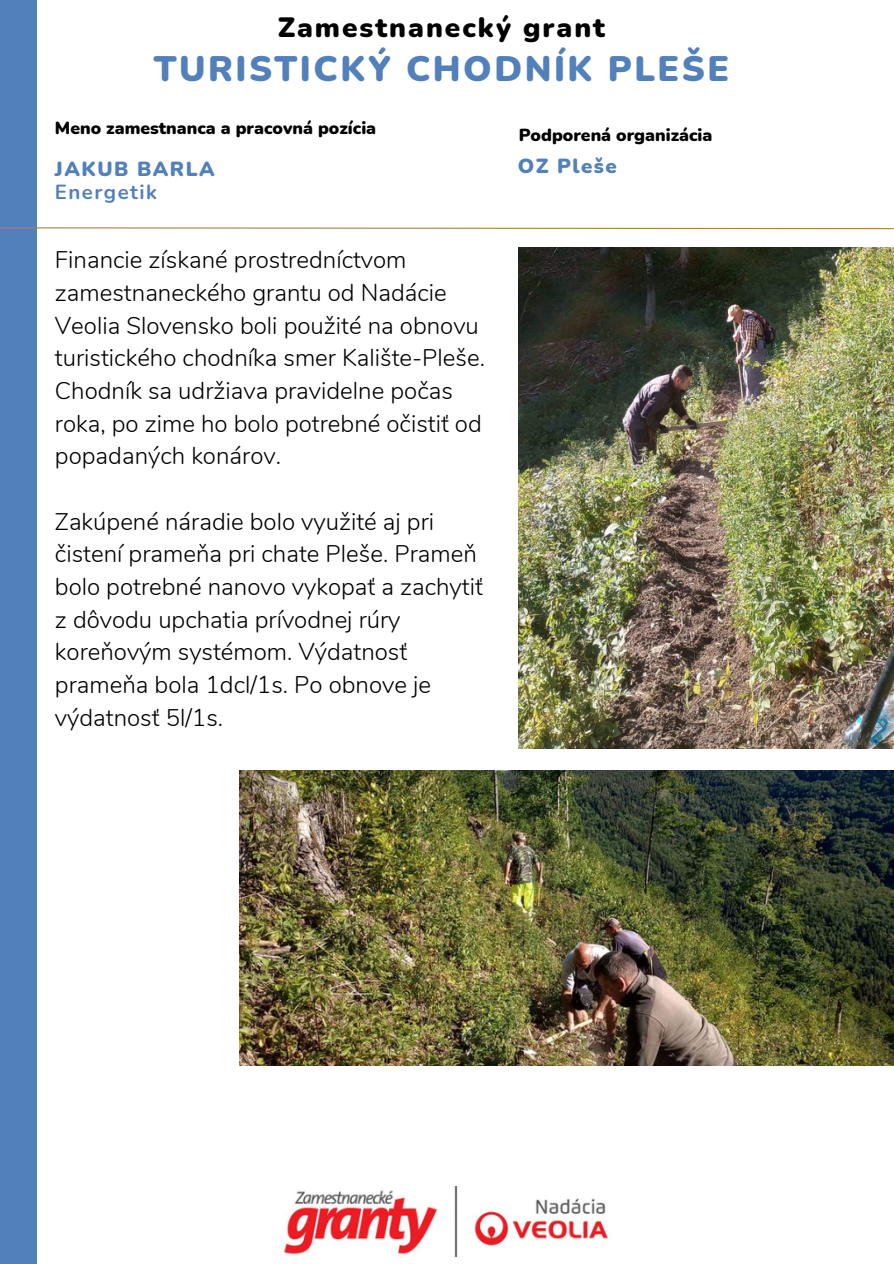
<style>
.page{position:relative;width:894px;height:1264px;background:#fff}
.page>*{position:absolute;margin:0;border:0;box-sizing:border-box;transform-origin:0 0}
.t1{font:900 35.4px "Nunito";letter-spacing:.07em;color:#5280bb}
.t2{font:900 27.9px "Nunito";letter-spacing:.07em;color:#000}
.t3{font:300 24px/32.7px "Nunito";color:#000}
.t4{font:900 20.4px "Nunito";letter-spacing:.07em;color:#5280bb}
.t5{font:700 20.4px "Nunito";letter-spacing:.07em;color:#5280bb}
.t6{font:900 17.55px "Nunito";color:#000}
</style>
<div class="page">
<div style="left:0;top:0;width:36px;height:1263px;background:#5280bb"></div>
<svg style="left:0;top:226px;width:893px;height:4px"></svg>
<img style="left:284px;top:1186px;width:324px;height:70px">
<img style="left:518px;top:247px;width:375px;height:501px">
<img style="left:239px;top:770px;width:654px;height:295px">
<p class="t2" style="left:278px;top:9px;width:329px">Zamestnanecký grant</p>
<h1 class="t1" style="left:154px;top:45px;width:576px">TURISTICKÝ CHODNÍK PLEŠE</h1>
<p class="t6" style="left:55px;top:116px;width:322px">Meno zamestnanca a pracovná pozícia</p>
<p class="t6" style="left:518px;top:123px;width:195px">Podporená organizácia</p>
<p class="t4" style="left:517px;top:153px;width:100px">OZ Pleše</p>
<p class="t4" style="left:55px;top:155px;width:161px">JAKUB BARLA</p>
<p class="t5" style="left:55px;top:179px;width:103px">Energetik</p>
<p class="t3" style="left:55px;top:244px;width:431px">Financie získané prostredníctvom zamestnaneckého grantu od Nadácie Veolia Slovensko boli použité na obnovu turistického chodníka smer Kalište-Pleše.<br>Chodník sa udržiava pravidelne počas roka, po zime ho bolo potrebné očistiť od popadaných konárov.</p>
<p class="t3" style="left:55px;top:505px;width:429px">Zakúpené náradie bolo využité aj pri čistení prameňa pri chate Pleše. Prameň bolo potrebné nanovo vykopať a zachytiť z dôvodu upchatia prívodnej rúry koreňovým systémom. Výdatnosť prameňa bola 1dcl/1s. Po obnove je výdatnosť 5l/1s.</p>
</div>
